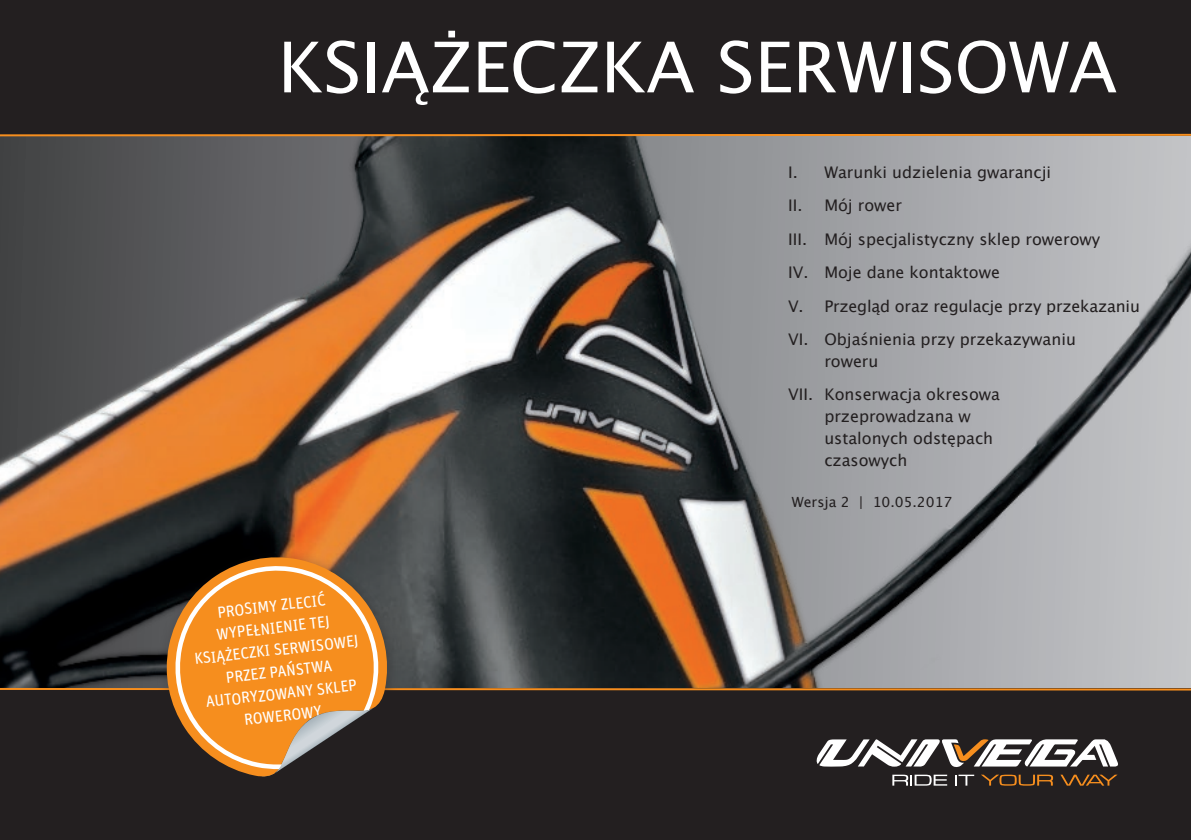
<style>
.page{position:relative;width:1191px;height:840px;background:#fff}
.page>*{position:absolute;margin:0;border:0;box-sizing:border-box;transform-origin:0 0}
.t1{font:70px "Lucida Grande";color:#fff}
.t2{font:16px/33.4px "Lucida Grande";color:#231f20}
.t3{font:16px/22px "Unit Offc Pro";color:#fff;text-align:center}
.t4{font:14px "Lucida Grande";color:#231f20}
</style>
<div class="page">
<img style="left:0;top:137px;width:1191px;height:549px">
<div style="left:0;top:0;width:1191px;height:135px;background:#231f20"></div>
<div style="left:0;top:688px;width:1191px;height:151px;background:#231f20"></div>
<svg style="left:816px;top:739px;width:302px;height:27px"></svg>
<svg style="left:892px;top:774px;width:55px;height:11px"></svg>
<svg style="left:955px;top:774px;width:19px;height:11px"></svg>
<svg style="left:981px;top:774px;width:72px;height:11px"></svg>
<svg style="left:1060px;top:774px;width:57px;height:11px"></svg>
<svg style="left:0;top:686px;width:1191px;height:5px;background:#94693c"></svg>
<svg style="left:0;top:133px;width:1191px;height:4px"></svg>
<div style="left:155px;top:547px;width:246px;height:245px;background:#231f20;opacity:.37"></div>
<svg style="left:163px;top:553px;width:228px;height:229px"></svg>
<svg style="left:166px;top:559px;width:221px;height:209px;background:#cd7f2c"></svg>
<svg style="left:255px;top:703px;width:117px;height:74px"></svg>
<h1 class="t1" style="left:278px;top:27px;width:841px">KSIĄŻECZKA SERWISOWA</h1>
<p class="t2" style="left:788px;top:156px;width:353px">I. Warunki udzielenia gwarancji<br>II. Mój rower<br>III. Mój specjalistyczny sklep rowerowy<br>IV. Moje dane kontaktowe<br>V. Przegląd oraz regulacje przy przekazaniu<br>VI. Objaśnienia przy przekazywaniu</p>
<p class="t2" style="left:788px;top:344px;width:213px;text-indent:36px">roweru<br>VII. Konserwacja okresowa</p>
<p class="t2" style="left:824px;top:405px;width:170px;line-height:22px">przeprowadzana w ustalonych odstępach czasowych</p>
<p class="t3" style="left:188px;top:604px;width:166px;rotate:-7deg">PROSIMY ZLECIĆ<br>WYPEŁNIENIE TEJ<br>KSIĄŻECZKI SERWISOWEJ<br>PRZEZ PAŃSTWA<br>AUTORYZOWANY SKLEP<br>ROWEROWY</p>
<p class="t4" style="left:792px;top:493px;width:162px">Wersja 2 | 10.05.2017</p>
</div>
